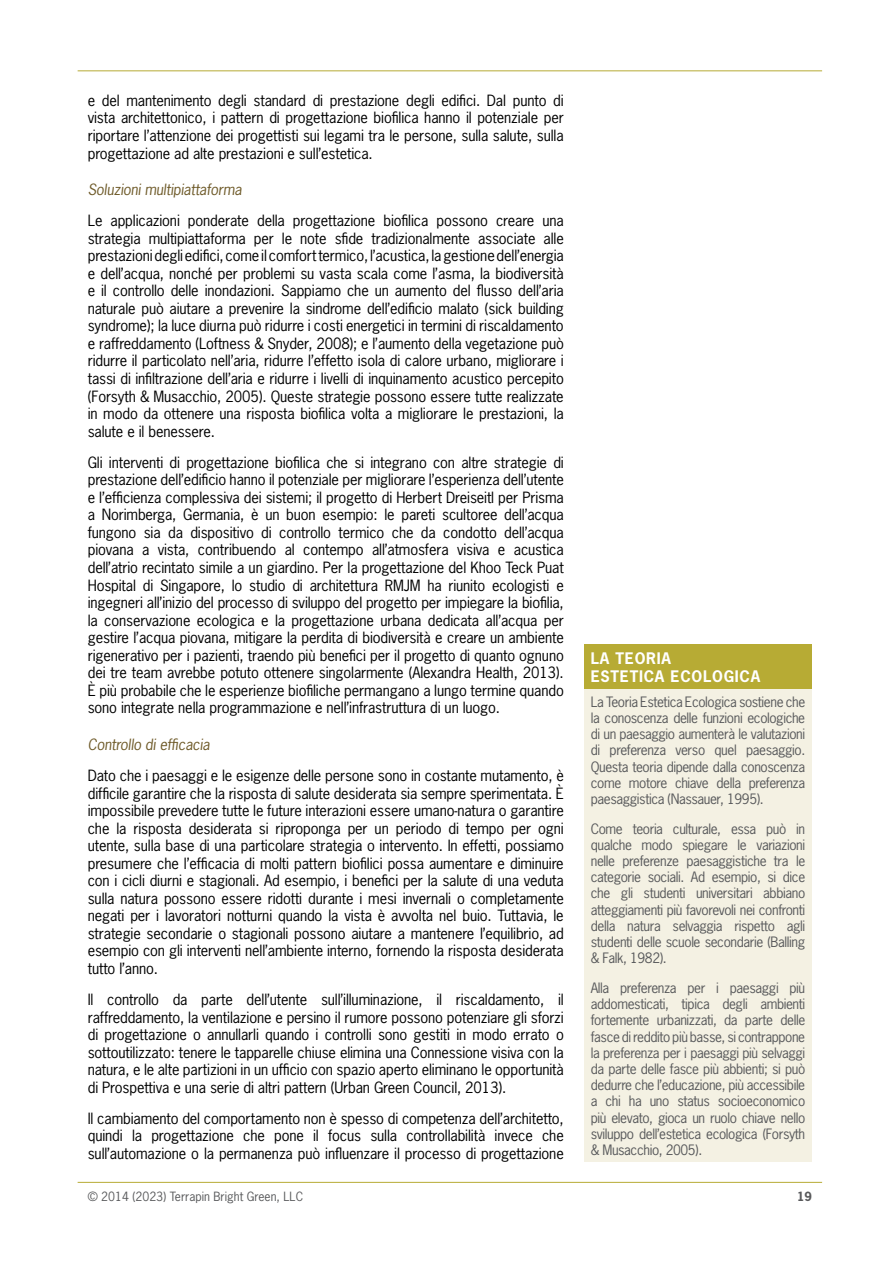
<style>
.page{position:relative;width:893px;height:1263px;background:#fff}
.page>*{position:absolute;margin:0;border:0;box-sizing:border-box;transform-origin:0 0}
.t1{font:700 15px/18px "News Gothic Std";letter-spacing:.05em;color:#fff}
.t2{font:14.7px/17.5px "News Gothic Std";letter-spacing:-.01em;color:#000;text-align:justify}
.t3{font:italic 14.7px "News Gothic Std";letter-spacing:-.01em;color:#6f5b2a}
.t4{font:13.5px/16.2px "News Gothic Std";letter-spacing:-.03em;color:#58595b;text-align:justify}
.t5{font:12px "News Gothic Std";color:#58595b}
.t6{font:700 12px "News Gothic Std";color:#58595b}
</style>
<div class="page">
<hr style="left:78px;top:70px;width:744px;height:1px;background:#b7ab34">
<hr style="left:78px;top:1182px;width:744px;height:1px;background:#b7ab34">
<div style="left:584px;top:644px;width:228px;height:46px;background:#b7ab34"></div>
<div style="left:584px;top:689px;width:228px;height:473px;background:#f4f1e3"></div>
<p class="t2" style="left:88px;top:91px;width:478px">e del mantenimento degli standard di prestazione degli edifici. Dal punto di vista architettonico, i pattern di progettazione biofilica hanno il potenziale per riportare l’attenzione dei progettisti sui legami tra le persone, sulla salute, sulla progettazione ad alte prestazioni e sull’estetica.</p>
<p class="t3" style="left:88px;top:180px;width:156px">Soluzioni multipiattaforma</p>
<p class="t2" style="left:88px;top:212px;width:478px">Le applicazioni ponderate della progettazione biofilica possono creare una strategia multipiattaforma per le note sfide tradizionalmente associate alle prestazioni degli edifici, come il comfort termico, l’acustica, la gestione dell’energia e dell’acqua, nonché per problemi su vasta scala come l’asma, la biodiversità e il controllo delle inondazioni. Sappiamo che un aumento del flusso dell’aria naturale può aiutare a prevenire la sindrome dell’edificio malato (sick building syndrome); la luce diurna può ridurre i costi energetici in termini di riscaldamento e raffreddamento (Loftness &amp; Snyder, 2008); e l’aumento della vegetazione può ridurre il particolato nell’aria, ridurre l’effetto isola di calore urbano, migliorare i tassi di infiltrazione dell’aria e ridurre i livelli di inquinamento acustico percepito (Forsyth &amp; Musacchio, 2005). Queste strategie possono essere tutte realizzate in modo da ottenere una risposta biofilica volta a migliorare le prestazioni, la salute e il benessere.</p>
<p class="t2" style="left:88px;top:453px;width:478px">Gli interventi di progettazione biofilica che si integrano con altre strategie di prestazione dell’edificio hanno il potenziale per migliorare l’esperienza dell’utente e l’efficienza complessiva dei sistemi; il progetto di Herbert Dreiseitl per Prisma a Norimberga, Germania, è un buon esempio: le pareti scultoree dell’acqua fungono sia da dispositivo di controllo termico che da condotto dell’acqua piovana a vista, contribuendo al contempo all’atmosfera visiva e acustica dell’atrio recintato simile a un giardino. Per la progettazione del Khoo Teck Puat Hospital di Singapore, lo studio di architettura RMJM ha riunito ecologisti e ingegneri all’inizio del processo di sviluppo del progetto per impiegare la biofilia, la conservazione ecologica e la progettazione urbana dedicata all’acqua per gestire l’acqua piovana, mitigare la perdita di biodiversità e creare un ambiente rigenerativo per i pazienti, traendo più benefici per il progetto di quanto ognuno dei tre team avrebbe potuto ottenere singolarmente (Alexandra Health, 2013).<br>È più probabile che le esperienze biofiliche permangano a lungo termine quando sono integrate nella programmazione e nell’infrastruttura di un luogo.</p>
<p class="t3" style="left:88px;top:735px;width:124px">Controllo di efficacia</p>
<p class="t2" style="left:88px;top:766px;width:478px">Dato che i paesaggi e le esigenze delle persone sono in costante mutamento, è difficile garantire che la risposta di salute desiderata sia sempre sperimentata. È impossibile prevedere tutte le future interazioni essere umano-natura o garantire che la risposta desiderata si riproponga per un periodo di tempo per ogni utente, sulla base di una particolare strategia o intervento. In effetti, possiamo presumere che l’efficacia di molti pattern biofilici possa aumentare e diminuire con i cicli diurni e stagionali. Ad esempio, i benefici per la salute di una veduta sulla natura possono essere ridotti durante i mesi invernali o completamente negati per i lavoratori notturni quando la vista è avvolta nel buio. Tuttavia, le strategie secondarie o stagionali possono aiutare a mantenere l’equilibrio, ad esempio con gli interventi nell’ambiente interno, fornendo la risposta desiderata tutto l’anno.</p>
<p class="t2" style="left:88px;top:991px;width:478px">Il controllo da parte dell’utente sull’illuminazione, il riscaldamento, il raffreddamento, la ventilazione e persino il rumore possono potenziare gli sforzi di progettazione o annullarli quando i controlli sono gestiti in modo errato o sottoutilizzato: tenere le tapparelle chiuse elimina una Connessione visiva con la natura, e le alte partizioni in un ufficio con spazio aperto eliminano le opportunità di Prospettiva e una serie di altri pattern (Urban Green Council, 2013).</p>
<p class="t2" style="left:88px;top:1109px;width:478px">Il cambiamento del comportamento non è spesso di competenza dell’architetto, quindi la progettazione che pone il focus sulla controllabilità invece che sull’automazione o la permanenza può influenzare il processo di progettazione</p>
<p class="t1" style="left:591px;top:649px;width:171px">LA TEORIA<br>ESTETICA ECOLOGICA</p>
<p class="t4" style="left:591px;top:693px;width:216px">La Teoria Estetica Ecologica sostiene che la conoscenza delle funzioni ecologiche di un paesaggio aumenterà le valutazioni di preferenza verso quel paesaggio.<br>Questa teoria dipende dalla conoscenza come motore chiave della preferenza paesaggistica (Nassauer, 1995).</p>
<p class="t4" style="left:591px;top:820px;width:216px">Come teoria culturale, essa può in qualche modo spiegare le variazioni nelle preferenze paesaggistiche tra le categorie sociali. Ad esempio, si dice che gli studenti universitari abbiano atteggiamenti più favorevoli nei confronti della natura selvaggia rispetto agli studenti delle scuole secondarie (Balling &amp; Falk, 1982).</p>
<p class="t4" style="left:591px;top:980px;width:216px">Alla preferenza per i paesaggi più addomesticati, tipica degli ambienti fortemente urbanizzati, da parte delle fasce di reddito più basse, si contrappone la preferenza per i paesaggi più selvaggi da parte delle fasce più abbienti; si può dedurre che l’educazione, più accessibile a chi ha uno status socioeconomico più elevato, gioca un ruolo chiave nello sviluppo dell’estetica ecologica (Forsyth &amp; Musacchio, 2005).</p>
<p class="t5" style="left:88px;top:1189px;width:217px">© 2014 (2023) Terrapin Bright Green, LLC</p>
<p class="t6" style="left:797px;top:1188px;width:16px">19</p>
</div>
